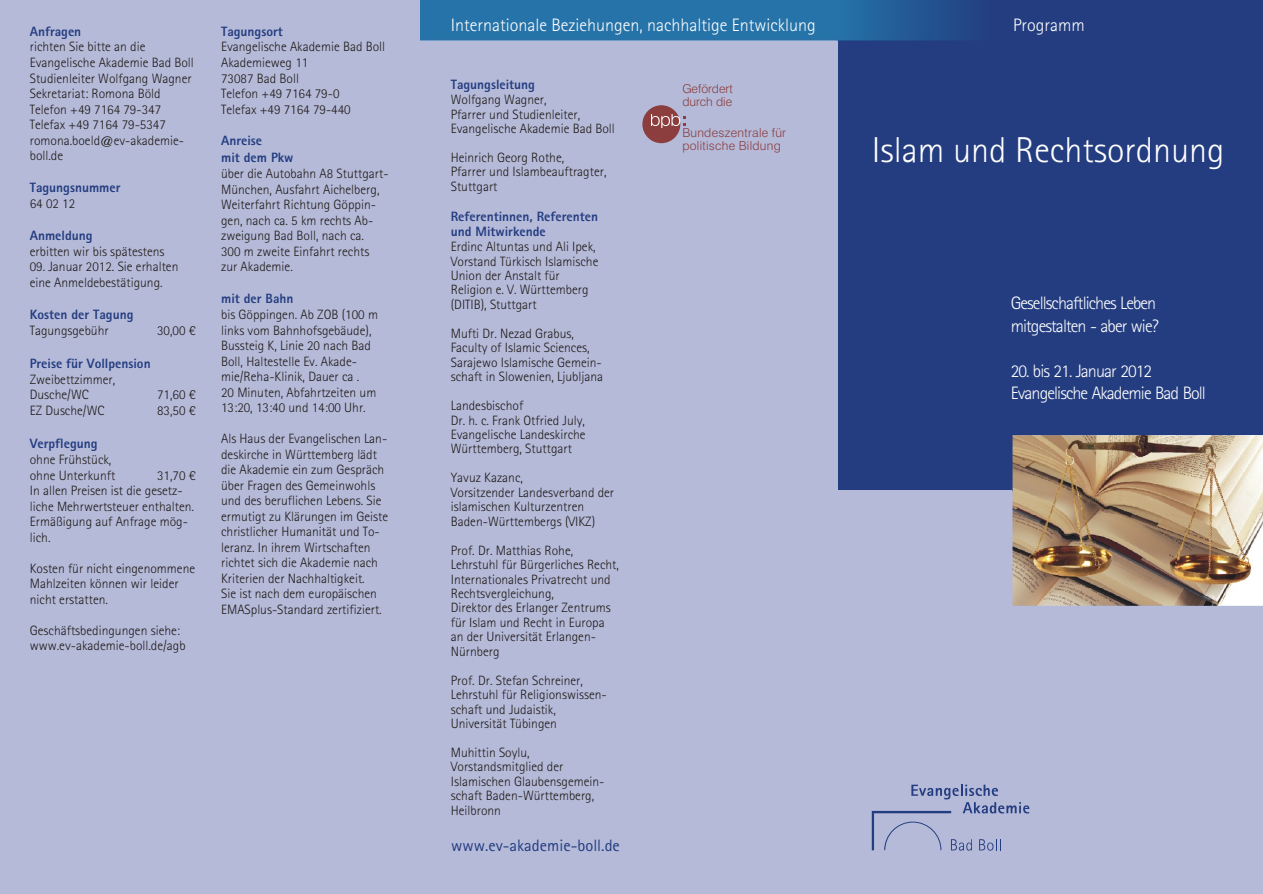
<style>
.page{position:relative;width:1263px;height:894px;background:#b5bad9}
.page>*{position:absolute;margin:0;border:0;box-sizing:border-box;transform-origin:0 0}
.t1{font:300 36px "Agfa Rotis Sans Serif";color:#fff}
.t2{font:300 18px/22.5px "Agfa Rotis Sans Serif";letter-spacing:-.05em;color:#fff}
.t3{font:300 18px "Agfa Rotis Sans Serif";color:#fff}
.t4{font:16.5px "Agfa Rotis Sans Serif";color:#243d80}
.t5{font:300 13.5px/14.4px "Agfa Rotis Sans Serif";color:#1f1a17}
.t6{font:700 13.5px/16.8px "Agfa Rotis Sans Serif Ex";color:#243d80}
.t7{font:12.3px/12.8px "Swis 721 Lt BT";letter-spacing:.02em;color:#8c3d3d}
.t8{font:12.3px/12.8px "Swis 721 Lt BT";color:#8c3d3d}
</style>
<div class="page">
<div style="left:838px;top:0;width:425px;height:490px;background:#243d80"></div>
<img style="left:1012px;top:435px;width:251px;height:170px">
<img style="left:421px;top:0;width:543px;height:40px">
<svg style="left:872px;top:785px;width:157px;height:66px"></svg>
<div style="left:642px;top:105px;width:38px;height:38px;background:#8c3d3d;border-radius:50%"></div>
<svg style="left:651px;top:114px;width:34px;height:14px"></svg>
<p class="t6" style="left:30px;top:24px;width:53px">Anfragen</p>
<p class="t6" style="left:221px;top:24px;width:63px">Tagungsort</p>
<p class="t5" style="left:30px;top:41px;width:117px">richten Sie bitte an die</p>
<p class="t5" style="left:221px;top:41px;width:166px">Evangelische Akademie Bad Boll</p>
<p class="t5" style="left:30px;top:57px;width:166px">Evangelische Akademie Bad Boll</p>
<p class="t5" style="left:221px;top:57px;width:89px">Akademieweg 11</p>
<p class="t5" style="left:30px;top:72px;width:163px">Studienleiter Wolfgang Wagner</p>
<p class="t5" style="left:221px;top:72px;width:79px">73087 Bad Boll</p>
<p class="t5" style="left:30px;top:88px;width:132px">Sekretariat: Romona Böld</p>
<p class="t5" style="left:221px;top:88px;width:120px">Telefon +49 7164 79-0</p>
<p class="t5" style="left:30px;top:103px;width:133px">Telefon +49 7164 79-347</p>
<p class="t5" style="left:221px;top:103px;width:131px">Telefax +49 7164 79-440</p>
<p class="t5" style="left:30px;top:118px;width:156px;line-height:15.5px">Telefax +49 7164 79-5347 romona.boeld@ev-akademie&shy;boll.de</p>
<p class="t5" style="left:221px;top:167px;width:169px;line-height:15.5px">über die Autobahn A8 Stuttgart-<br>München, Ausfahrt Aichelberg,</p>
<p class="t5" style="left:30px;top:197px;width:47px">64 02 12</p>
<p class="t5" style="left:221px;top:198px;width:156px;line-height:15.5px">Weiterfahrt Richtung Göppin&shy;gen, nach ca. 5 km rechts Ab&shy;zweigung Bad Boll, nach ca.</p>
<p class="t5" style="left:30px;top:245px;width:136px">erbitten wir bis spätestens</p>
<p class="t5" style="left:221px;top:245px;width:150px">300 m zweite Einfahrt rechts</p>
<p class="t5" style="left:30px;top:261px;width:150px">09. Januar 2012. Sie erhalten</p>
<p class="t5" style="left:221px;top:261px;width:73px">zur Akademie.</p>
<p class="t5" style="left:30px;top:276px;width:134px">eine Anmeldebestätigung.</p>
<p class="t5" style="left:221px;top:309px;width:158px">bis Göppingen. Ab ZOB (100 m</p>
<p class="t5" style="left:30px;top:324px;width:80px">Tagungsgebühr</p>
<p class="t5" style="left:157px;top:324px;width:40px">30,00 €</p>
<p class="t5" style="left:221px;top:324px;width:152px;line-height:15.5px;text-align:justify">links vom Bahnhofsgebäude), Bussteig K, Linie 20 nach Bad Boll, Haltestelle Ev. Akade-</p>
<p class="t5" style="left:30px;top:373px;width:87px">Zweibettzimmer,</p>
<p class="t5" style="left:221px;top:371px;width:140px">mie/Reha-Klinik, Dauer ca .</p>
<p class="t5" style="left:30px;top:389px;width:60px">Dusche/WC</p>
<p class="t5" style="left:157px;top:389px;width:40px">71,60 €</p>
<p class="t5" style="left:221px;top:386px;width:157px">20 Minuten, Abfahrtzeiten um</p>
<p class="t5" style="left:30px;top:404px;width:76px">EZ Dusche/WC</p>
<p class="t5" style="left:157px;top:404px;width:40px">83,50 €</p>
<p class="t5" style="left:221px;top:402px;width:146px">13:20, 13:40 und 14:00 Uhr.</p>
<p class="t5" style="left:221px;top:432px;width:168px;line-height:15.5px">Als Haus der Evangelischen Lan&shy;deskirche in Württemberg lädt</p>
<p class="t6" style="left:221px;top:134px;width:74px">Anreise<br>mit dem Pkw</p>
<p class="t6" style="left:30px;top:180px;width:92px">Tagungsnummer</p>
<p class="t6" style="left:30px;top:228px;width:64px">Anmeldung</p>
<p class="t6" style="left:221px;top:292px;width:74px">mit der Bahn</p>
<p class="t6" style="left:30px;top:307px;width:105px">Kosten der Tagung</p>
<p class="t6" style="left:30px;top:356px;width:122px">Preise für Vollpension</p>
<p class="t6" style="left:30px;top:436px;width:69px">Verpflegung</p>
<p class="t5" style="left:30px;top:454px;width:83px">ohne Frühstück,</p>
<p class="t5" style="left:221px;top:464px;width:165px">die Akademie ein zum Gespräch</p>
<p class="t5" style="left:30px;top:469px;width:87px">ohne Unterkunft</p>
<p class="t5" style="left:157px;top:469px;width:40px">31,70 €</p>
<p class="t5" style="left:221px;top:479px;width:156px">über Fragen des Gemeinwohls</p>
<p class="t5" style="left:30px;top:485px;width:154px">In allen Preisen ist die gesetz-</p>
<p class="t5" style="left:221px;top:495px;width:162px">und des beruflichen Lebens. Sie</p>
<p class="t5" style="left:30px;top:500px;width:166px">liche Mehrwertsteuer enthalten.</p>
<p class="t5" style="left:221px;top:510px;width:168px">ermutigt zu Klärungen im Geiste</p>
<p class="t5" style="left:30px;top:516px;width:160px">Ermäßigung auf Anfrage mög-</p>
<p class="t5" style="left:221px;top:526px;width:160px">christlicher Humanität und To-</p>
<p class="t5" style="left:30px;top:531px;width:22px">lich.</p>
<p class="t5" style="left:221px;top:541px;width:158px;line-height:15.5px">leranz. In ihrem Wirtschaften richtet sich die Akademie nach</p>
<p class="t5" style="left:30px;top:562px;width:167px">Kosten für nicht eingenommene</p>
<p class="t5" style="left:221px;top:572px;width:145px">Kriterien der Nachhaltigkeit.</p>
<p class="t5" style="left:30px;top:578px;width:150px">Mahlzeiten können wir leider</p>
<p class="t5" style="left:221px;top:588px;width:157px">Sie ist nach dem europäischen</p>
<p class="t5" style="left:30px;top:593px;width:80px">nicht erstatten.</p>
<p class="t5" style="left:221px;top:603px;width:162px">EMASplus-Standard zertifiziert.</p>
<p class="t5" style="left:30px;top:624px;width:157px;line-height:15.5px">Geschäftsbedingungen siehe: www.ev-akademie-boll.de/agb</p>
<h2 class="t3" style="left:451px;top:18px;width:366px">Internationale Beziehungen, nachhaltige Entwicklung</h2>
<h2 class="t3" style="left:1013px;top:18px;width:73px">Programm</h2>
<p class="t6" style="left:451px;top:78px;width:86px">Tagungsleitung</p>
<p class="t5" style="left:451px;top:94px;width:166px">Wolfgang Wagner,<br>Pfarrer und Studienleiter,<br>Evangelische Akademie Bad Boll</p>
<p class="t5" style="left:451px;top:151px;width:157px">Heinrich Georg Rothe,<br>Pfarrer und Islambeauftragter,<br>Stuttgart</p>
<p class="t6" style="left:451px;top:209px;width:149px;line-height:15.8px">Referentinnen, Referenten und Mitwirkende</p>
<p class="t5" style="left:451px;top:241px;width:149px">Erdinc Altuntas und Ali Ipek,<br>Vorstand Türkisch Islamische<br>Union der Anstalt für<br>Religion e. V. Württemberg (DITIB), Stuttgart</p>
<p class="t5" style="left:451px;top:327px;width:154px">Mufti Dr. Nezad Grabus,<br>Faculty of Islamic Sciences,<br>Sarajewo Islamische Gemein&shy;schaft in Slowenien, Ljubljana</p>
<p class="t5" style="left:451px;top:400px;width:136px">Landesbischof<br>Dr. h. c. Frank Otfried July,<br>Evangelische Landeskirche<br>Württemberg, Stuttgart</p>
<p class="t5" style="left:451px;top:472px;width:165px">Yavuz Kazanc,<br>Vorsitzender Landesverband der islamischen Kulturzentren<br>Baden-Württembergs (VIKZ)</p>
<p class="t5" style="left:451px;top:544px;width:170px">Prof. Dr. Matthias Rohe,<br>Lehrstuhl für Bürgerliches Recht,<br>Internationales Privatrecht und<br>Rechtsvergleichung,<br>Direktor des Erlanger Zentrums für Islam und Recht in Europa an der Universität Erlangen-<br>Nürnberg</p>
<p class="t5" style="left:451px;top:674px;width:157px">Prof. Dr. Stefan Schreiner,<br>Lehrstuhl für Religionswissen&shy;schaft und Judaistik,<br>Universität Tübingen</p>
<p class="t5" style="left:451px;top:747px;width:155px">Muhittin Soylu,<br>Vorstandsmitglied der<br>Islamischen Glaubensgemein&shy;schaft Baden-Württemberg,<br>Heilbronn</p>
<p class="t4" style="left:451px;top:839px;width:170px">www.ev-akademie-boll.de</p>
<p class="t8" style="left:682px;top:83px;width:52px">Gefördert durch die</p>
<p class="t7" style="left:682px;top:127px;width:105px">Bundeszentrale für politische Bildung</p>
<h1 class="t1" style="left:872px;top:137px;width:354px">Islam und Rechtsordnung</h1>
<h2 class="t2" style="left:1011px;top:294px;width:150px">Gesellschaftliches Leben mitgestalten - aber wie?</h2>
<h2 class="t2" style="left:1011px;top:361px;width:197px">20. bis 21. Januar 2012<br>Evangelische Akademie Bad Boll</h2>
</div>
